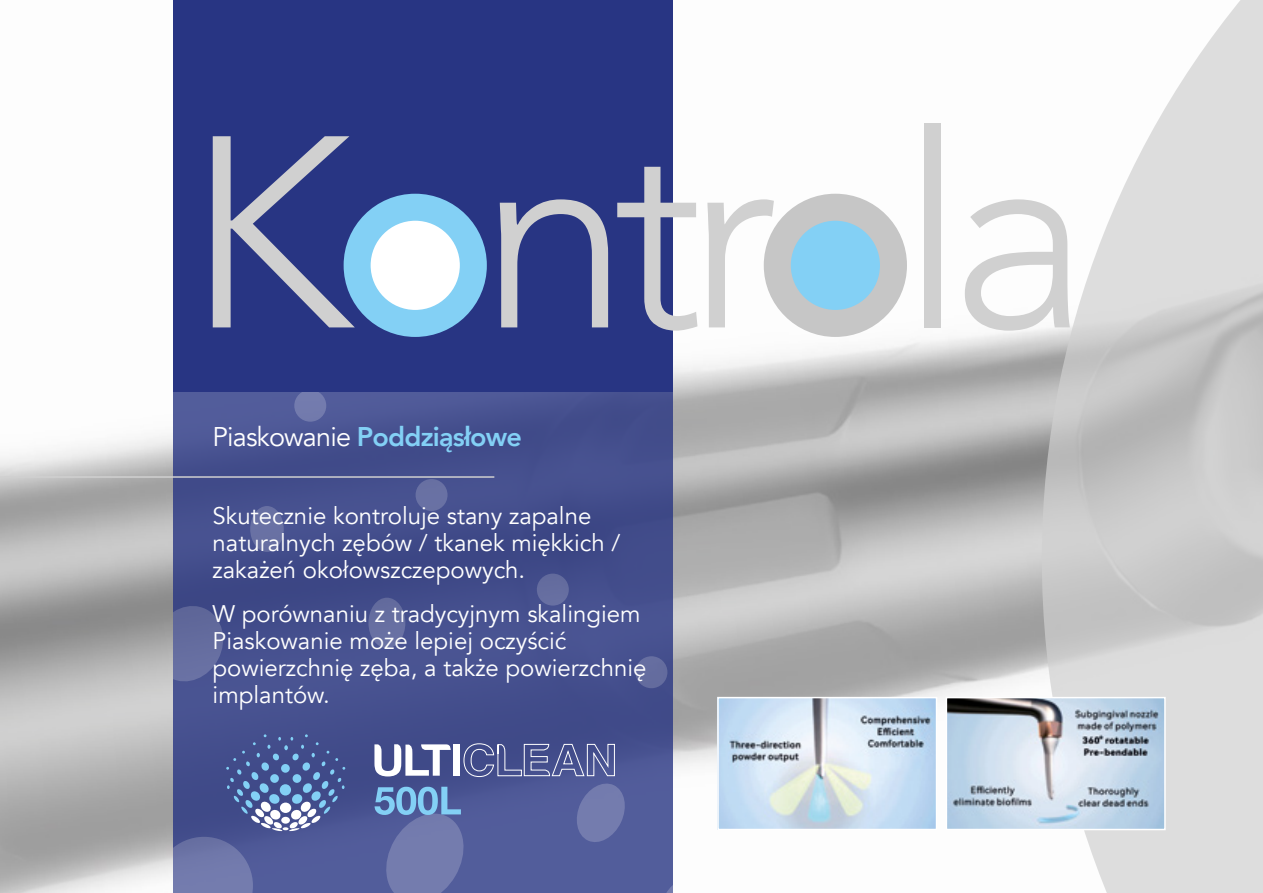
<style>
.page{position:relative;width:1263px;height:893px;background:#fff}
.page>*{position:absolute;margin:0;border:0;box-sizing:border-box;transform-origin:0 0}
.t1{font:300 270px "Avenir";letter-spacing:-.06em;color:#d0d0d0}
.t2{font:800 27px "Avenir";letter-spacing:-.03em;color:#83d0f5}
.t3{font:24px/27px "Avenir";color:#fff}
.s1{font-weight:400;color:#fff}
</style>
<div class="page">
<img style="left:0;top:0;width:1042px;height:893px">
<svg style="left:1042px;top:0;width:221px;height:893px"></svg>
<div style="left:174px;top:0;width:499px;height:893px;background:linear-gradient(to right,#46518f,#444e8d)"></div>
<div style="left:294px;top:390px;width:32px;height:32px;background:#737bae;border-radius:50%"></div>
<div style="left:416px;top:479px;width:31px;height:32px;background:#6971a3;border-radius:50%"></div>
<div style="left:537px;top:574px;width:32px;height:32px;background:#656da0;border-radius:50%"></div>
<div style="left:635px;top:656px;width:32px;height:32px;background:#646c9f;border-radius:50%"></div>
<div style="left:250px;top:506px;width:34px;height:46px;background:#6971a3;border-radius:50%"></div>
<div style="left:368px;top:598px;width:37px;height:50px;background:#676fa1;border-radius:50%"></div>
<svg style="left:659px;top:875px;width:14px;height:18px"></svg>
<svg style="left:174px;top:837px;width:79px;height:56px;background:#6b73a7"></svg>
<svg style="left:174px;top:601px;width:54px;height:86px;background:#586198"></svg>
<div style="left:174px;top:0;width:499px;height:392px;background:#283583"></div>
<hr style="left:0;top:476px;width:494px;height:2px;background:#d0d0d0">
<img style="left:720px;top:700px;width:214px;height:127px">
<div style="left:717px;top:697px;width:220px;height:133px;border:2px solid #fff"></div>
<img style="left:949px;top:700px;width:214px;height:127px">
<div style="left:946px;top:697px;width:220px;height:133px;border:2px solid #fff"></div>
<svg style="left:226px;top:734px;width:119px;height:97px;background:#586aa1"></svg>
<svg style="left:374px;top:743px;width:254px;height:150px;background:#5f6ba3"></svg>
<svg style="left:357px;top:207px;width:116px;height:116px;background:#e9f6fd"></svg>
<div style="left:344px;top:194px;width:143px;height:143px;border:27px solid #83d0f5;border-radius:50%"></div>
<svg style="left:777px;top:207px;width:116px;height:116px;background:#8eceec"></svg>
<div style="left:764px;top:194px;width:143px;height:143px;border:27px solid #c6c6c6;border-radius:50%"></div>
<h1 class="t1" style="left:187px;top:75px;width:904px">Kontrola</h1>
<p class="t2" style="left:213px;top:415px;width:311px"><span class="s1">Piaskowanie</span> Poddziąsłowe</p>
<p class="t3" style="left:213px;top:502px;width:409px">Skutecznie kontroluje stany zapalne naturalnych zębów / tkanek miękkich / zakażeń okołowszczepowych.</p>
<p class="t3" style="left:213px;top:600px;width:435px">W porównaniu z tradycyjnym skalingiem<br>Piaskowanie może lepiej oczyścić powierzchnię zęba, a także powierzchnię implantów.</p>
</div>
